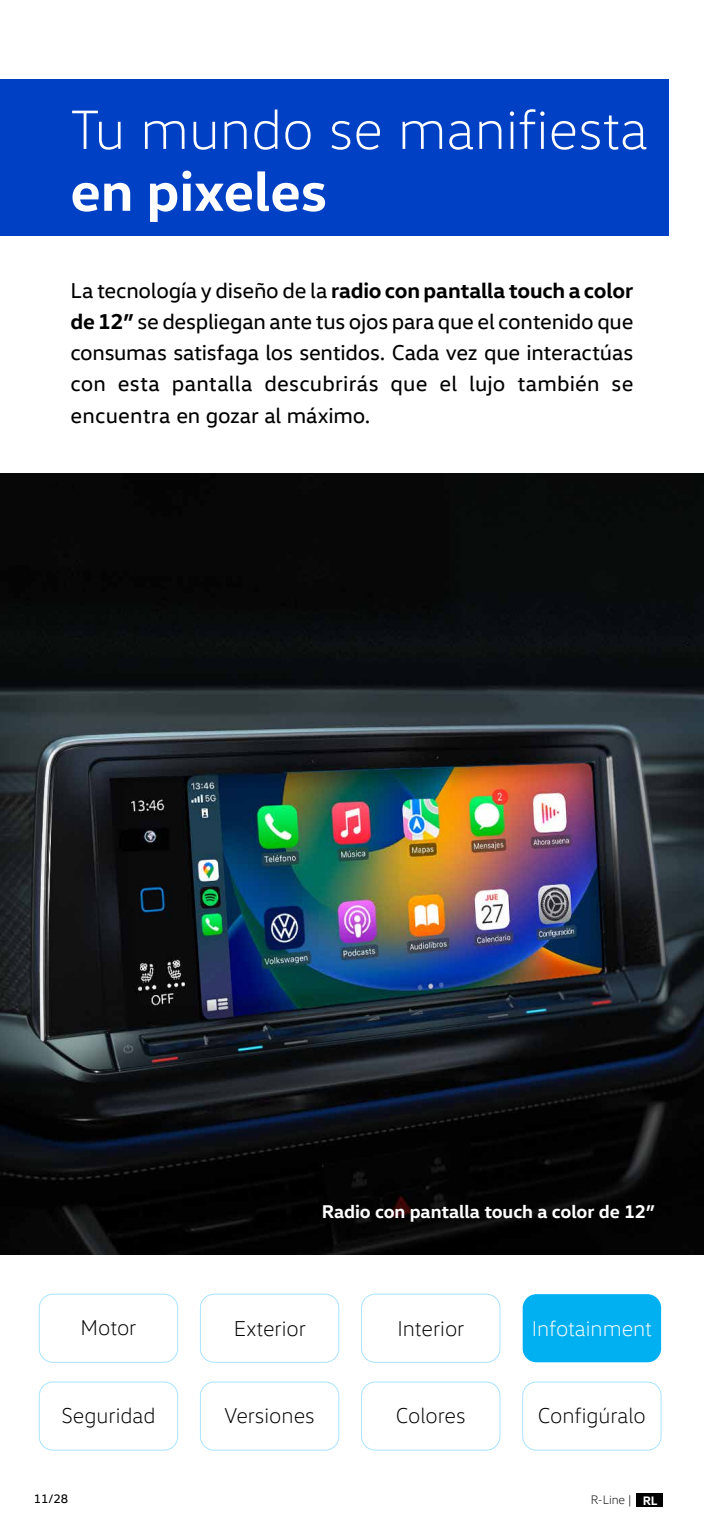
<style>
.page{position:relative;width:704px;height:1523px;background:#fff}
.page>*{position:absolute;margin:0;border:0;box-sizing:border-box;transform-origin:0 0}
.t1{font:300 56.25px "VW Head";color:#fff}
.t2{font:700 56.25px "VW Head";color:#fff}
.t3{font:21.88px/31.2px "VW Head";letter-spacing:.005em;color:#000;text-align:justify}
.t4{font:300 21.88px "VW Head";color:#000}
.t5{font:300 21.88px "VW Head";color:#fff}
.t6{font:700 18.75px "VW Head";letter-spacing:-.01em;color:#fff}
.t7{font:300 12.5px "VW Head";color:#000101}
.t8{font:12.5px "VW Head";color:#000101}
.s1{font-weight:700}
.s2{font-weight:700;color:#fff}
</style>
<div class="page">
<div style="left:636px;top:1493px;width:26px;height:13px;background:#000"></div>
<div style="left:0;top:80px;width:668px;height:156px;background:#0040c5"></div>
<img style="left:0;top:474px;width:703px;height:780px">
<div style="left:522px;top:1294px;width:138px;height:68px;background:#00b0f0;border-radius:14px"></div>
<div style="left:39px;top:1293px;width:139px;height:69px;border:1px solid #a9e3ff;border-radius:14px"></div>
<div style="left:39px;top:1381px;width:139px;height:69px;border:1px solid #a9e3ff;border-radius:14px"></div>
<div style="left:361px;top:1293px;width:139px;height:69px;border:1px solid #a9e3ff;border-radius:14px"></div>
<div style="left:200px;top:1293px;width:139px;height:69px;border:1px solid #a9e3ff;border-radius:14px"></div>
<div style="left:361px;top:1381px;width:139px;height:69px;border:1px solid #a9e3ff;border-radius:14px"></div>
<div style="left:522px;top:1381px;width:139px;height:69px;border:1px solid #a9e3ff;border-radius:14px"></div>
<div style="left:200px;top:1381px;width:139px;height:69px;border:1px solid #a9e3ff;border-radius:14px"></div>
<h1 class="t1" style="left:70px;top:96px;width:578px">Tu mundo se manifiesta</h1>
<h1 class="t2" style="left:70px;top:155px;width:258px">en pixeles</h1>
<p class="t3" style="left:70px;top:274px;width:564px">La tecnología y diseño de la <span class="s1">radio con pantalla touch a color de 12”</span> se despliegan ante tus ojos para que el contenido que consumas satisfaga los sentidos. Cada vez que interactúas con esta pantalla descubrirás que el lujo también se encuentra en gozar al máximo.</p>
<p class="t6" style="left:321px;top:1199px;width:334px">Radio con pantalla touch a color de 12”</p>
<p class="t4" style="left:81px;top:1315px;width:57px">Motor</p>
<p class="t5" style="left:531px;top:1315px;width:122px">Infotainment</p>
<p class="t4" style="left:234px;top:1315px;width:74px">Exterior</p>
<p class="t4" style="left:397px;top:1315px;width:68px">Interior</p>
<p class="t4" style="left:61px;top:1403px;width:95px">Seguridad</p>
<p class="t4" style="left:224px;top:1403px;width:92px">Versiones</p>
<p class="t4" style="left:395px;top:1403px;width:71px">Colores</p>
<p class="t4" style="left:537px;top:1403px;width:109px">Configúralo</p>
<p class="t8" style="left:34px;top:1491px;width:36px">11/28</p>
<p class="t7" style="left:590px;top:1492px;width:68px">R-Line | <span class="s2">RL</span></p>
</div>
